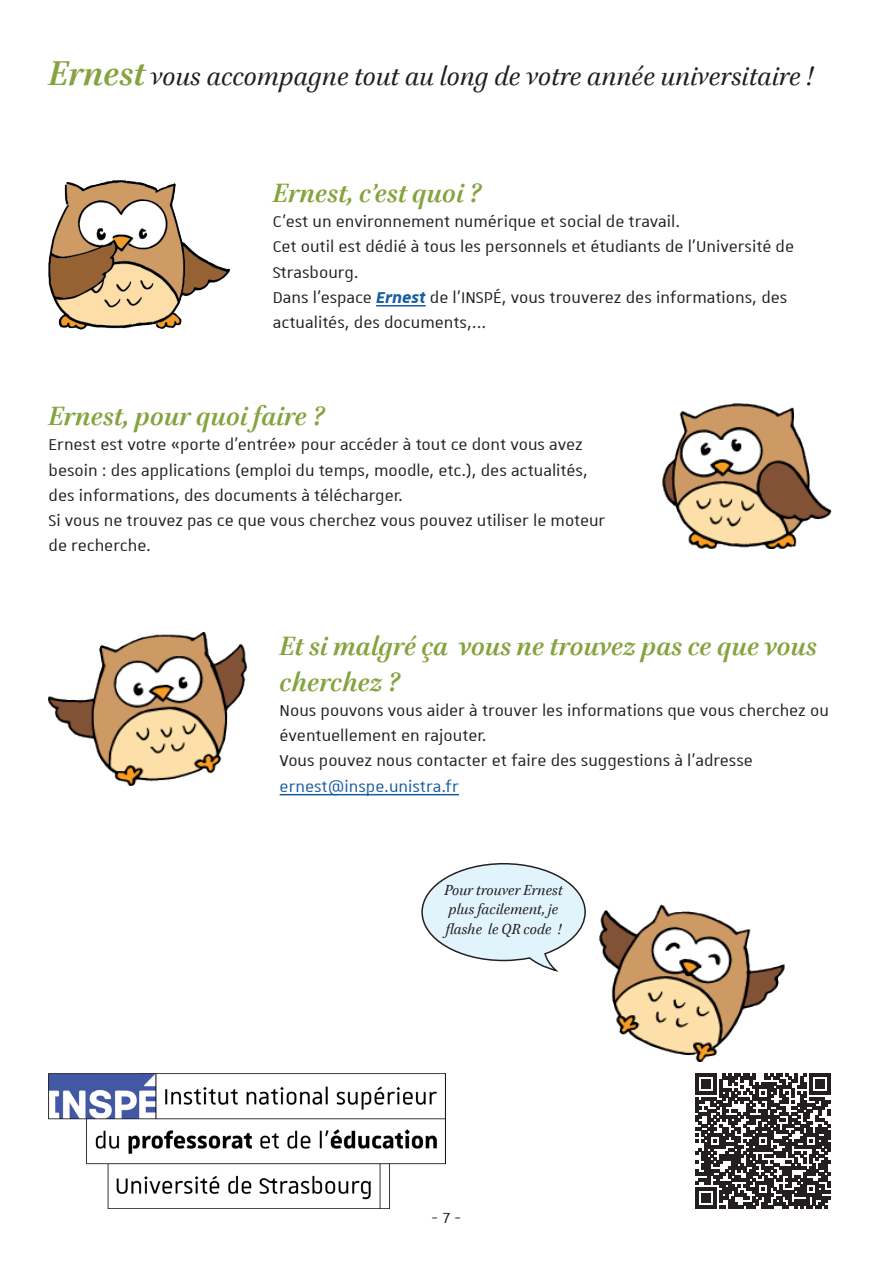
<style>
.page{position:relative;width:893px;height:1263px;background:#fff}
.page>*{position:absolute;margin:0;border:0;box-sizing:border-box;transform-origin:0 0}
.t1{font:italic 700 30px/36px "Brill";color:#85a33e}
.t2{font:italic 30px "Brill";color:#231f20}
.t3{font:21px/25.2px "Unistra A";color:#231f20}
.t4{font:19.5px "Unistra A";color:#231f20}
.t5{font:italic 16.5px/19.8px "Brill";color:#231f20}
.s1{font-weight:700;font-size:39px;color:#85a33e}
.s2{font-weight:700;font-style:italic;color:#175d9e}
.s3{color:#175d9e}
</style>
<div class="page">
<svg style="left:696px;top:1074px;width:135px;height:135px"></svg>
<img style="left:49px;top:1074px;width:396px;height:135px">
<img style="left:49px;top:633px;width:198px;height:153px">
<img style="left:599px;top:904px;width:185px;height:158px">
<img style="left:662px;top:403px;width:169px;height:145px">
<img style="left:49px;top:181px;width:181px;height:148px">
<hr style="left:376px;top:305px;width:50px;height:1px;background:#175d9e">
<hr style="left:280px;top:794px;width:179px;height:1px;background:#175d9e">
<svg style="left:421px;top:863px;width:165px;height:109px"></svg>
<p class="t2" style="left:49px;top:56px;width:766px"><span class="s1">Ernest</span> vous accompagne tout au long de votre année universitaire !</p>
<p class="t1" style="left:273px;top:176px;width:210px">Ernest, c’est quoi ?</p>
<p class="t3" style="left:273px;top:208px;width:523px">C’est un environnement numérique et social de travail.<br>Cet outil est dédié à tous les personnels et étudiants de l’Université de Strasbourg.<br>Dans l’espace <span class="s2">Ernest</span> de l’INSPÉ, vous trouverez des informations, des actualités, des documents,...</p>
<p class="t1" style="left:49px;top:399px;width:277px">Ernest, pour quoi faire ?</p>
<p class="t3" style="left:49px;top:432px;width:558px">Ernest est votre «porte d’entrée» pour accéder à tout ce dont vous avez besoin : des applications (emploi du temps, moodle, etc.), des actualités, des informations, des documents à télécharger.<br>Si vous ne trouvez pas ce que vous cherchez vous pouvez utiliser le moteur de recherche.</p>
<p class="t1" style="left:280px;top:629px;width:539px">Et si malgré ça vous ne trouvez pas ce que vous cherchez ?</p>
<p class="t3" style="left:280px;top:697px;width:551px">Nous pouvons vous aider à trouver les informations que vous cherchez ou éventuellement en rajouter.<br>Vous pouvez nous contacter et faire des suggestions à l’adresse <span class="s3">ernest@inspe.unistra.fr</span></p>
<p class="t5" style="left:444px;top:880px;width:120px">Pour trouver Ernest plus facilement, je flashe le QR code !</p>
<p class="t4" style="left:432px;top:1208px;width:31px">- 7 -</p>
</div>
